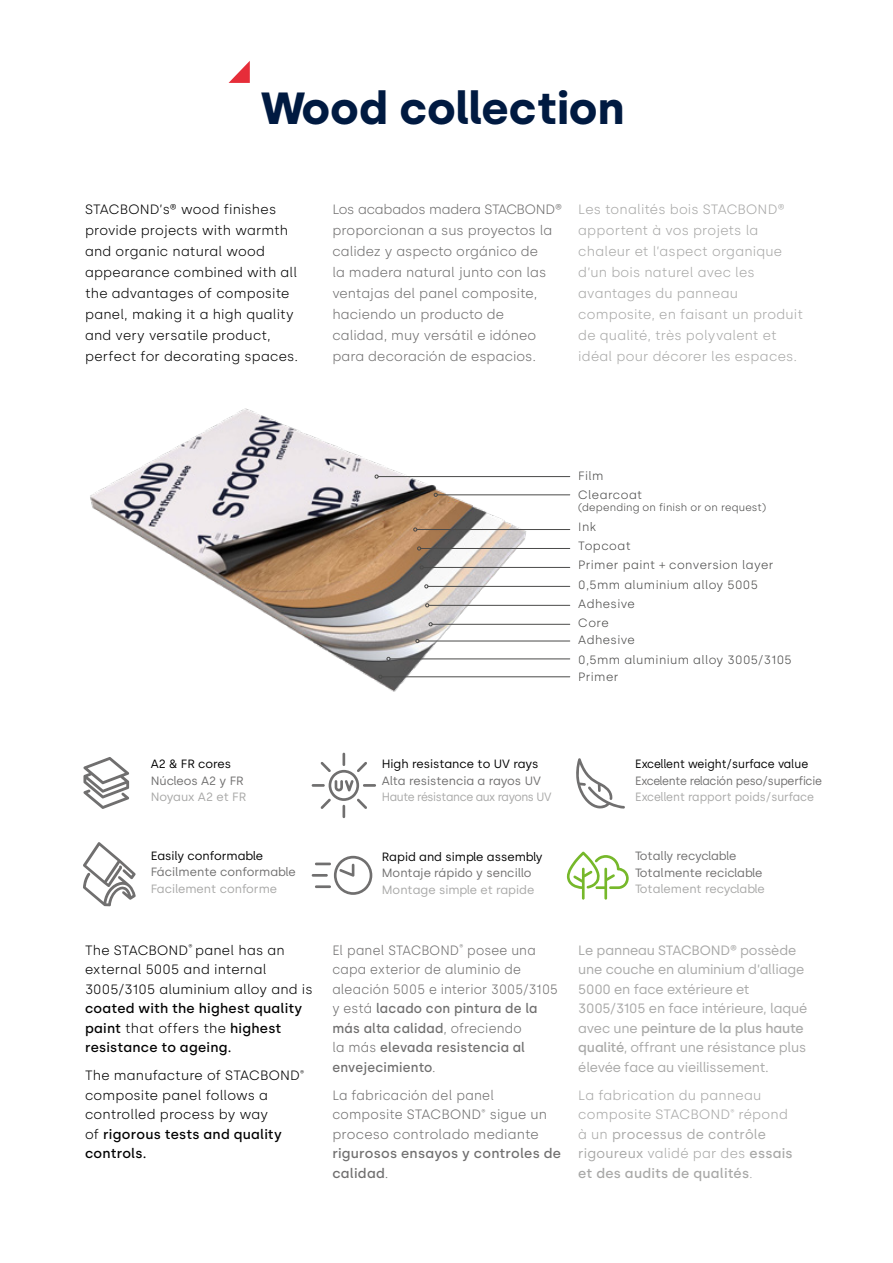
<style>
.page{position:relative;width:893px;height:1263px;background:#fff}
.page>*{position:absolute;margin:0;border:0;box-sizing:border-box;transform-origin:0 0}
.t1{font:700 45px "Silka";color:#001a41}
.t2{font:300 13.5px/21px "Silka";letter-spacing:.015em;color:#000}
.t3{font:300 13.5px/21px "Silka";letter-spacing:.015em;color:#a8a8a7}
.t4{font:300 13.5px/21px "Silka";letter-spacing:.01em;color:#706f6f}
.t5{font:13.5px/19.5px "Silka";letter-spacing:-.01em;color:#a8a8a7}
.t6{font:300 13.5px/19.5px "Silka";letter-spacing:.01em;color:#706f6f;scale:.95 1}
.t7{font:500 13.5px/19.5px "Silka";letter-spacing:.02em;color:#000}
.t8{font:300 13.5px/19.5px "Silka";letter-spacing:.01em;color:#706f6f;scale:.96 1}
.t9{font:500 13.5px/19.5px "Silka";letter-spacing:.02em;color:#706f6f}
.t10{font:300 12px/19.2px "Silka";letter-spacing:.03em;color:#4a4a49}
.t11{font:12px/16.5px "Silka";color:#706f6f}
.t12{font:12px "Silka";color:#a8a8a7}
.t13{font:12px "Silka";color:#000}
.t14{font:12px "Silka";letter-spacing:-.02em;color:#706f6f;scale:.95 1}
.t15{font:12px "Silka";color:#a8a8a7;scale:.95 1}
.t16{font:12px "Silka";color:#000;scale:.95 1}
.t17{font:12px "Silka";letter-spacing:-.03em;color:#a8a8a7;scale:.95 1}
.t18{font:300 10.5px "Silka";letter-spacing:.015em;color:#4a4a49}
.s1{font-weight:300}
.s2{font-weight:500}
.s3{font-weight:400}
</style>
<div class="page">
<svg style="left:567px;top:851px;width:62px;height:49px"></svg>
<svg style="left:312px;top:856px;width:60px;height:39px"></svg>
<svg style="left:312px;top:753px;width:64px;height:65px"></svg>
<svg style="left:83px;top:757px;width:46px;height:52px"></svg>
<svg style="left:576px;top:758px;width:49px;height:51px"></svg>
<svg style="left:83px;top:842px;width:53px;height:65px"></svg>
<svg style="left:229px;top:61px;width:21px;height:22px"></svg>
<img style="left:90px;top:408px;width:464px;height:284px">
<hr style="left:382px;top:676px;width:188px;height:1px;background:#4a4a49">
<svg style="left:378px;top:675px;width:4px;height:4px"></svg>
<hr style="left:390px;top:658px;width:180px;height:1px;background:#4a4a49">
<svg style="left:387px;top:657px;width:3px;height:4px"></svg>
<hr style="left:419px;top:641px;width:151px;height:1px;background:#4a4a49">
<svg style="left:415px;top:639px;width:4px;height:4px"></svg>
<hr style="left:432px;top:624px;width:138px;height:1px;background:#4a4a49">
<svg style="left:429px;top:622px;width:4px;height:4px"></svg>
<hr style="left:429px;top:605px;width:141px;height:1px;background:#4a4a49">
<svg style="left:425px;top:603px;width:4px;height:4px"></svg>
<hr style="left:428px;top:586px;width:142px;height:1px;background:#4a4a49">
<svg style="left:424px;top:584px;width:4px;height:4px"></svg>
<hr style="left:423px;top:567px;width:147px;height:1px;background:#4a4a49">
<svg style="left:420px;top:565px;width:4px;height:4px"></svg>
<hr style="left:421px;top:548px;width:149px;height:1px;background:#4a4a49">
<svg style="left:417px;top:546px;width:4px;height:4px"></svg>
<hr style="left:417px;top:529px;width:153px;height:1px;background:#4a4a49">
<svg style="left:413px;top:527px;width:4px;height:4px"></svg>
<hr style="left:437px;top:494px;width:133px;height:1px;background:#4a4a49">
<svg style="left:434px;top:493px;width:4px;height:4px"></svg>
<hr style="left:378px;top:476px;width:192px;height:1px;background:#4a4a49">
<svg style="left:375px;top:475px;width:4px;height:4px"></svg>
<h1 class="t1" style="left:261px;top:82px;width:365px">Wood collection</h1>
<p class="t2" style="left:85px;top:199px;width:215px">STACBOND’s® wood finishes provide projects with warmth and organic natural wood appearance combined with all the advantages of composite panel, making it a high quality and very versatile product, perfect for decorating spaces.</p>
<p class="t4" style="left:332px;top:199px;width:231px">Los acabados madera STACBOND® proporcionan a sus proyectos la calidez y aspecto orgánico de<br>la madera natural junto con las ventajas del panel composite, haciendo un producto de calidad, muy versátil e idóneo para decoración de espacios.</p>
<p class="t3" style="left:578px;top:199px;width:226px">Les tonalités bois STACBOND® apportent à vos projets la chaleur et l’aspect organique d’un bois naturel avec les avantages du panneau composite, en faisant un produit de qualité, très polyvalent et idéal pour décorer les espaces.</p>
<p class="t10" style="left:578px;top:466px;width:66px">Film<br>Clearcoat</p>
<p class="t18" style="left:578px;top:501px;width:189px">(depending on finish or on request)</p>
<p class="t10" style="left:578px;top:517px;width:197px">Ink<br>Topcoat<br>Primer paint + conversion layer<br>0,5mm aluminium alloy 5005<br>Adhesive<br>Core</p>
<p class="t10" style="left:578px;top:630px;width:215px">Adhesive<br>0,5mm aluminium alloy 3005/3105</p>
<p class="t10" style="left:578px;top:668px;width:42px">Primer</p>
<p class="t13" style="left:151px;top:757px;width:82px">A2 &amp; FR cores</p>
<p class="t11" style="left:151px;top:772px;width:95px">Núcleos A2 y FR</p>
<p class="t12" style="left:151px;top:790px;width:97px">Noyaux A2 et FR</p>
<p class="t13" style="left:151px;top:848px;width:114px">Easily conformable</p>
<p class="t11" style="left:151px;top:864px;width:146px">Fácilmente conformable</p>
<p class="t12" style="left:151px;top:881px;width:128px">Facilement conforme</p>
<p class="t2" style="left:85px;top:940px;width:229px;line-height:19.5px">The STACBOND<sup>®</sup> panel has an external 5005 and internal<br>3005/3105 aluminium alloy and is</p>
<p class="t7" style="left:85px;top:999px;width:219px">coated with the highest quality paint <span class="s1">that offers the</span> highest resistance to ageing.</p>
<p class="t2" style="left:85px;top:1066px;width:221px;line-height:19.5px">The manufacture of STACBOND<sup>® </sup>composite panel follows a controlled process by way<br>of <span class="s2">rigorous tests and quality controls.</span></p>
<p class="t13" style="left:382px;top:757px;width:158px">High resistance to UV rays</p>
<p class="t11" style="left:382px;top:772px;width:161px">Alta resistencia a rayos UV</p>
<p class="t17" style="left:382px;top:790px;width:180px">Haute résistance aux rayons UV</p>
<p class="t13" style="left:382px;top:849px;width:162px">Rapid and simple assembly</p>
<p class="t11" style="left:382px;top:865px;width:151px">Montaje rápido y sencillo</p>
<p class="t12" style="left:382px;top:882px;width:154px">Montage simple et rapide</p>
<p class="t16" style="left:635px;top:757px;width:184px">Excellent weight/surface value</p>
<p class="t14" style="left:635px;top:773px;width:198px">Excelente relación peso/superficie</p>
<p class="t15" style="left:635px;top:790px;width:190px">Excellent rapport poids/surface</p>
<p class="t11" style="left:635px;top:848px;width:129px">Totally recyclable<br>Totalmente reciclable</p>
<p class="t12" style="left:635px;top:882px;width:131px">Totalement recyclable</p>
<p class="t6" style="left:332px;top:940px;width:239px">El panel STACBOND<sup>®</sup> posee una capa exterior de aluminio de aleación 5005 e interior 3005/3105 y está <span class="s2">lacado con pintura de la más alta calidad</span>, ofreciendo<br>la más <span class="s2">elevada resistencia al envejecimiento</span>.</p>
<p class="t8" style="left:332px;top:1085px;width:225px">La fabricación del panel composite STACBOND<sup>®</sup> sigue un proceso controlado mediante</p>
<p class="t9" style="left:332px;top:1144px;width:230px">rigurosos ensayos y controles de calidad<span class="s1">.</span></p>
<p class="t5" style="left:578px;top:940px;width:230px">Le panneau STACBOND® possède une couche en aluminium d’alliage<br>5000 en face extérieure et<br>3005/3105 en face intérieure, laqué avec une <span class="s2">peinture de la plus haute qualité</span>, offrant une résistance plus élevée face au vieillissement.</p>
<p class="t3" style="left:578px;top:1085px;width:216px;line-height:19.5px">La fabrication du panneau composite STACBOND<sup>®</sup> répond à un <span class="s3">processus de contrôle rigoureux</span> validé par des <span class="s2">essais et des audits de qualités</span>.</p>
</div>
